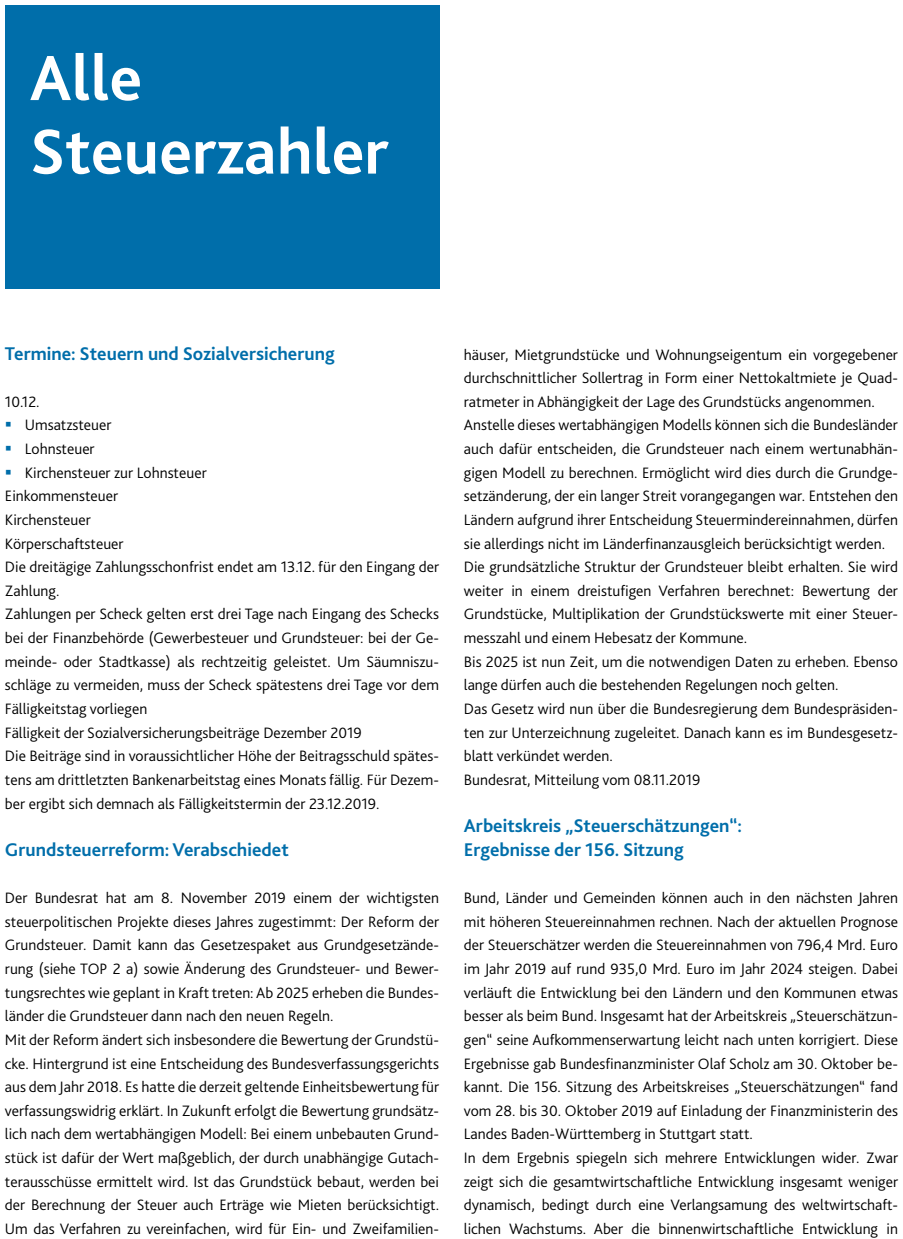
<style>
.page{position:relative;width:903px;height:1239px;background:#fff}
.page>*{position:absolute;margin:0;border:0;box-sizing:border-box;transform-origin:0 0}
.t1{font:700 66.5px/73.5px "Bliss 2";color:#fff}
.t2{font:700 19.25px/23.6px "Bliss 2";color:#006eaa}
.t3{font:300 15.75px/23.6px "Bliss 2";color:#000}
</style>
<div class="page">
<div style="left:5px;top:5px;width:434px;height:283px;background:#006eaa"></div>
<h1 class="t1" style="left:30px;top:40px;width:360px">Alle<br>Steuerzahler</h1>
<p class="t2" style="left:5px;top:341px;width:331px">Termine: Steuern und Sozialversicherung</p>
<p class="t3" style="left:5px;top:389px;width:36px">10.12.</p>
<p class="t3" style="left:25px;top:413px;width:88px">Umsatzsteuer</p>
<p class="t3" style="left:25px;top:436px;width:71px">Lohnsteuer</p>
<p class="t3" style="left:25px;top:460px;width:183px">Kirchensteuer zur Lohnsteuer</p>
<p class="t3" style="left:5px;top:484px;width:115px">Einkommensteuer</p>
<p class="t3" style="left:5px;top:507px;width:87px">Kirchensteuer</p>
<p class="t3" style="left:5px;top:531px;width:120px">Körperschaftsteuer</p>
<p class="t3" style="left:5px;top:555px;width:436px">Die dreitägige Zahlungsschonfrist endet am 13.12. für den Eingang der</p>
<p class="t3" style="left:5px;top:578px;width:56px">Zahlung.</p>
<p class="t3" style="left:5px;top:602px;width:436px">Zahlungen per Scheck gelten erst drei Tage nach Eingang des Schecks</p>
<p class="t3" style="left:5px;top:625px;width:436px">bei der Finanzbehörde (Gewerbesteuer und Grundsteuer: bei der Ge-</p>
<p class="t3" style="left:5px;top:649px;width:436px">meinde- oder Stadtkasse) als rechtzeitig geleistet. Um Säumniszu-</p>
<p class="t3" style="left:5px;top:673px;width:435px">schläge zu vermeiden, muss der Scheck spätestens drei Tage vor dem</p>
<p class="t3" style="left:5px;top:696px;width:144px">Fälligkeitstag vorliegen</p>
<p class="t3" style="left:5px;top:720px;width:358px">Fälligkeit der Sozialversicherungsbeiträge Dezember 2019</p>
<p class="t3" style="left:5px;top:744px;width:436px">Die Beiträge sind in voraussichtlicher Höhe der Beitragsschuld spätes-</p>
<p class="t3" style="left:5px;top:767px;width:436px">tens am drittletzten Bankenarbeitstag eines Monats fällig. Für Dezem-</p>
<p class="t3" style="left:5px;top:791px;width:376px">ber ergibt sich demnach als Fälligkeitstermin der 23.12.2019.</p>
<p class="t2" style="left:5px;top:837px;width:285px">Grundsteuerreform: Verabschiedet</p>
<p class="t3" style="left:5px;top:885px;width:436px">Der Bundesrat hat am 8. November 2019 einem der wichtigsten steuerpolitischen Projekte dieses Jahres zugestimmt: Der Reform der Grundsteuer. Damit kann das Gesetzespaket aus Grundgesetzände&shy;rung (siehe TOP 2 a) sowie Änderung des Grundsteuer- und Bewer&shy;tungsrechtes wie geplant in Kraft treten: Ab 2025 erheben die Bundes&shy;länder die Grundsteuer dann nach den neuen Regeln.<br>Mit der Reform ändert sich insbesondere die Bewertung der Grundstü&shy;cke. Hintergrund ist eine Entscheidung des Bundesverfassungsgerichts aus dem Jahr 2018. Es hatte die derzeit geltende Einheitsbewertung für verfassungswidrig erklärt. In Zukunft erfolgt die Bewertung grundsätz&shy;lich nach dem wertabhängigen Modell: Bei einem unbebauten Grund&shy;stück ist dafür der Wert maßgeblich, der durch unabhängige Gutach&shy;terausschüsse ermittelt wird. Ist das Grundstück bebaut, werden bei der Berechnung der Steuer auch Erträge wie Mieten berücksichtigt.<br>Um das Verfahren zu vereinfachen, wird für Ein- und Zweifamilien-</p>
<p class="t3" style="left:464px;top:342px;width:436px">häuser, Mietgrundstücke und Wohnungseigentum ein vorgegebener durchschnittlicher Sollertrag in Form einer Nettokaltmiete je Quad&shy;ratmeter in Abhängigkeit der Lage des Grundstücks angenommen.<br>Anstelle dieses wertabhängigen Modells können sich die Bundesländer auch dafür entscheiden, die Grundsteuer nach einem wertunabhän&shy;gigen Modell zu berechnen. Ermöglicht wird dies durch die Grundge&shy;setzänderung, der ein langer Streit vorangegangen war. Entstehen den Ländern aufgrund ihrer Entscheidung Steuermindereinnahmen, dürfen sie allerdings nicht im Länderfinanzausgleich berücksichtigt werden.<br>Die grundsätzliche Struktur der Grundsteuer bleibt erhalten. Sie wird weiter in einem dreistufigen Verfahren berechnet: Bewertung der Grundstücke, Multiplikation der Grundstückswerte mit einer Steuer&shy;messzahl und einem Hebesatz der Kommune.<br>Bis 2025 ist nun Zeit, um die notwendigen Daten zu erheben. Ebenso lange dürfen auch die bestehenden Regelungen noch gelten.<br>Das Gesetz wird nun über die Bundesregierung dem Bundespräsiden&shy;ten zur Unterzeichnung zugeleitet. Danach kann es im Bundesgesetz&shy;blatt verkündet werden.<br>Bundesrat, Mitteilung vom 08.11.2019</p>
<p class="t2" style="left:464px;top:813px;width:280px">Arbeitskreis „Steuerschätzungen“:<br>Ergebnisse der 156. Sitzung</p>
<p class="t3" style="left:464px;top:885px;width:436px">Bund, Länder und Gemeinden können auch in den nächsten Jahren mit höheren Steuereinnahmen rechnen. Nach der aktuellen Prognose der Steuerschätzer werden die Steuereinnahmen von 796,4 Mrd. Euro im Jahr 2019 auf rund 935,0 Mrd. Euro im Jahr 2024 steigen. Dabei verläuft die Entwicklung bei den Ländern und den Kommunen etwas besser als beim Bund. Insgesamt hat der Arbeitskreis „Steuerschätzun&shy;gen“ seine Aufkommenserwartung leicht nach unten korrigiert. Diese Ergebnisse gab Bundesfinanzminister Olaf Scholz am 30. Oktober be&shy;kannt. Die 156. Sitzung des Arbeitskreises „Steuerschätzungen“ fand vom 28. bis 30. Oktober 2019 auf Einladung der Finanzministerin des Landes Baden-Württemberg in Stuttgart statt.<br>In dem Ergebnis spiegeln sich mehrere Entwicklungen wider. Zwar zeigt sich die gesamtwirtschaftliche Entwicklung insgesamt weniger dynamisch, bedingt durch eine Verlangsamung des weltwirtschaft&shy;lichen Wachstums. Aber die binnenwirtschaftliche Entwicklung in</p>
</div>
